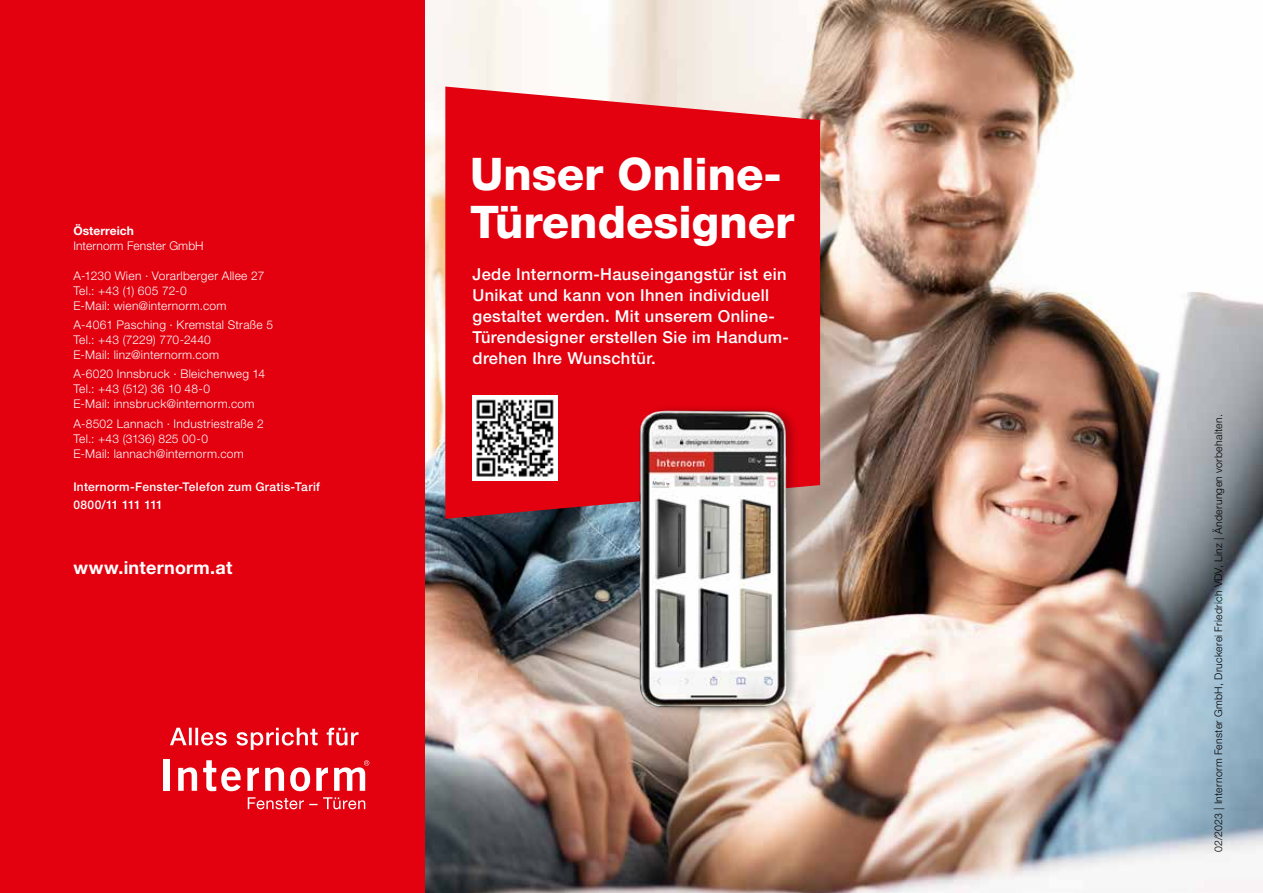
<style>
.page{position:relative;width:1263px;height:893px;background:#fff}
.page>*{position:absolute;margin:0;border:0;box-sizing:border-box;transform-origin:0 0}
.t1{font:800 45px/48px "Helvetica Neue LT Pro";color:#fff}
.t2{font:700 18px "Helvetica Neue LT Pro";letter-spacing:.015em;color:#fff}
.t3{font:500 16.5px/21px "Helvetica Neue LT Pro";letter-spacing:.02em;color:#fff}
.t4{font:300 12px/15px "Helvetica Neue LT Pro";letter-spacing:.025em;color:#fff}
.t5{font:500 12px/18px "Helvetica Neue LT Pro";letter-spacing:.025em;color:#fff}
.t6{font:300 12px "Helvetica Neue LT Pro";letter-spacing:.005em;color:#fff}
.t7{font:700 12px "Helvetica Neue LT Pro";letter-spacing:.005em;color:#fff}
.t8{font:300 10.5px "Helvetica Neue LT Pro";letter-spacing:.03em;color:#000}
</style>
<div class="page">
<div style="left:0;top:0;width:445px;height:893px;background:#e3000f"></div>
<img style="left:426px;top:0;width:837px;height:893px">
<svg style="left:445px;top:87px;width:375px;height:432px;background:#e10d1b"></svg>
<img style="left:626px;top:400px;width:172px;height:318px">
<div style="left:472px;top:395px;width:85px;height:85px;background:#fff"></div>
<img style="left:476px;top:399px;width:78px;height:78px">
<svg style="left:248px;top:797px;width:117px;height:12px"></svg>
<div style="left:163px;top:759px;width:6px;height:32px;background:#fff"></div>
<svg style="left:178px;top:767px;width:19px;height:24px"></svg>
<svg style="left:203px;top:760px;width:38px;height:31px"></svg>
<svg style="left:247px;top:767px;width:12px;height:24px"></svg>
<svg style="left:265px;top:767px;width:19px;height:24px"></svg>
<svg style="left:290px;top:767px;width:20px;height:24px"></svg>
<svg style="left:316px;top:767px;width:12px;height:24px"></svg>
<svg style="left:334px;top:760px;width:35px;height:31px"></svg>
<svg style="left:170px;top:728px;width:188px;height:22px"></svg>
<p class="t7" style="left:73px;top:223px;width:62px">Österreich</p>
<p class="t6" style="left:73px;top:238px;width:132px">Internorm Fenster GmbH</p>
<p class="t4" style="left:73px;top:268px;width:192px">A-1230 Wien · Vorarlberger Allee 27<br>Tel.: +43 (1) 605 72-0<br>E-Mail: wien@internorm.com</p>
<p class="t4" style="left:73px;top:317px;width:201px">A-4061 Pasching · Kremstal Straße 5<br>Tel.: +43 (7229) 770-2440<br>E-Mail: linz@internorm.com</p>
<p class="t4" style="left:73px;top:366px;width:193px">A-6020 Innsbruck · Bleichenweg 14<br>Tel.: +43 (512) 36 10 48-0<br>E-Mail: innsbruck@internorm.com</p>
<p class="t4" style="left:73px;top:416px;width:192px">A-8502 Lannach · Industriestraße 2<br>Tel.: +43 (3136) 825 00-0<br>E-Mail: lannach@internorm.com</p>
<p class="t5" style="left:73px;top:477px;width:248px">Internorm-Fenster-Telefon zum Gratis-Tarif<br>0800/11 111 111</p>
<h2 class="t2" style="left:73px;top:556px;width:161px">www.internorm.at</h2>
<h1 class="t1" style="left:470px;top:150px;width:326px">Unser Online-<br>Türendesigner</h1>
<h3 class="t3" style="left:473px;top:263px;width:318px">Jede Internorm-Hauseingangstür ist ein Unikat und kann von Ihnen individuell gestaltet werden. Mit unserem Online-Türendesigner erstellen Sie im Handum&shy;drehen Ihre Wunschtür.</h3>
<p class="t8" style="left:1212px;top:852px;width:440px;rotate:-90deg">02/2023 | Internorm Fenster GmbH, Druckerei Friedrich VDV, Linz | Änderungen vorbehalten.</p>
</div>
